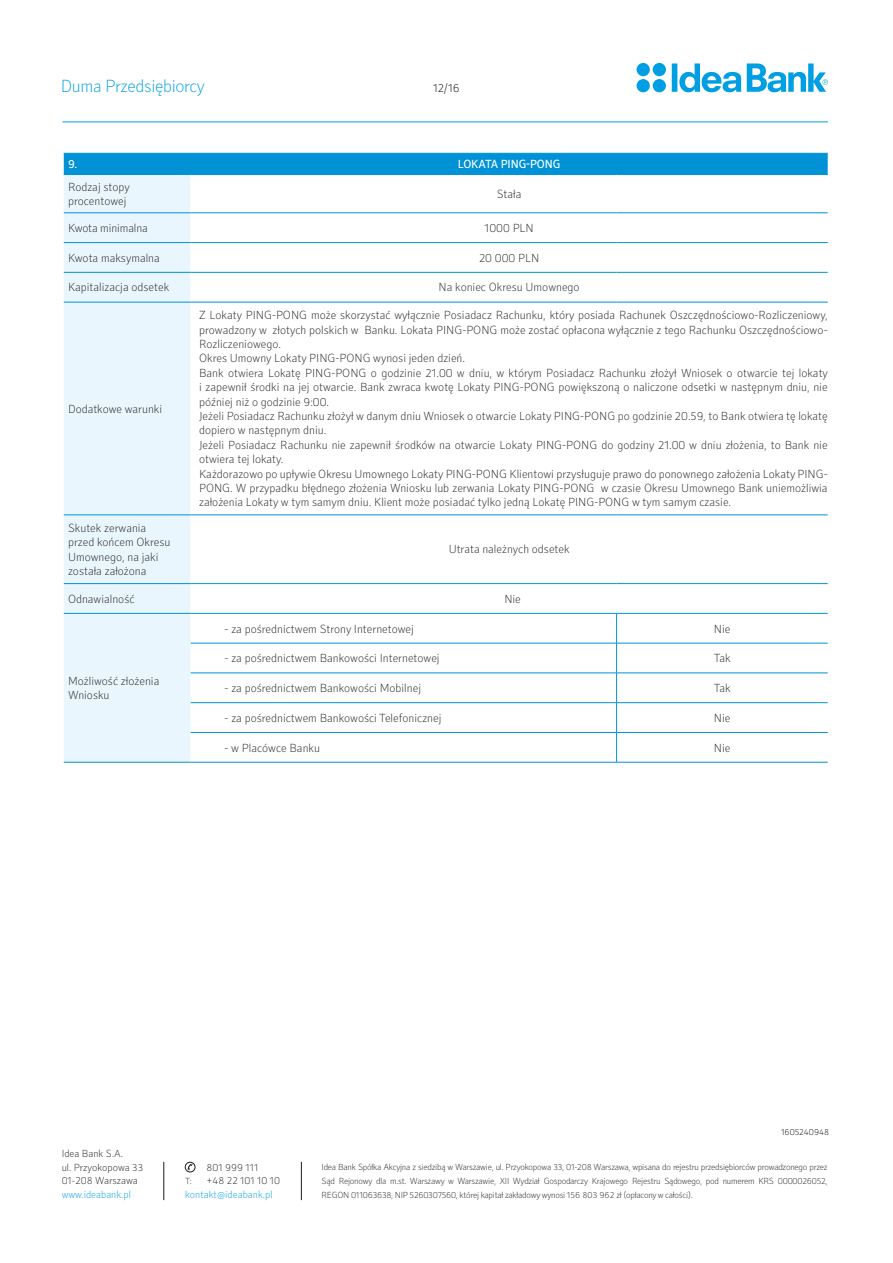
<style>
.page{position:relative;width:893px;height:1263px;background:#fff}
.page>*{position:absolute;margin:0;border:0;box-sizing:border-box;transform-origin:0 0}
.t1{font:100 18px "Secca";letter-spacing:-.02em;color:#009fe3}
.t2{font:100 12px/14.4px "Secca";color:#1d1d1b}
.t3{font:12px "Secca";letter-spacing:-.05em;color:#fff}
.t4{font:100 12px "Secca";color:#020203}
.t5{font:100 10.5px/13.5px "Secca";color:#1d1d1b}
.t6{font:100 10.5px "Secca";color:#009fe3}
.t7{font:100 9px/13.8px "Secca";letter-spacing:-.025em;color:#1d1d1b;text-align:justify}
.t8{font:100 9px "Secca";letter-spacing:-.01em;color:#020203}
</style>
<div class="page">
<svg style="left:637px;top:63px;width:29px;height:29px"></svg>
<svg style="left:747px;top:63px;width:81px;height:29px"></svg>
<svg style="left:672px;top:63px;width:69px;height:29px"></svg>
<hr style="left:164px;top:1162px;width:1px;height:38px;background:#1d1d1b">
<hr style="left:301px;top:1162px;width:1px;height:38px;background:#1d1d1b">
<svg style="left:187px;top:1164px;width:6px;height:6px"></svg>
<div style="left:185px;top:1162px;width:10px;height:10px;border:1px solid #1d1d1b;border-radius:50%"></div>
<hr style="left:62px;top:122px;width:766px;height:1px;background:#009fe3">
<div style="left:64px;top:154px;width:764px;height:20px;background:#0092d4"></div>
<div style="left:64px;top:175px;width:127px;height:587px;background:#eaf6fe"></div>
<svg style="left:191px;top:212px;width:637px;height:550px"></svg>
<hr style="left:64px;top:213px;width:127px;height:1px;background:#0092d4">
<hr style="left:64px;top:242px;width:127px;height:1px;background:#0092d4">
<hr style="left:64px;top:272px;width:127px;height:1px;background:#0092d4">
<hr style="left:64px;top:302px;width:127px;height:1px;background:#0092d4">
<hr style="left:64px;top:515px;width:127px;height:1px;background:#0092d4">
<hr style="left:64px;top:583px;width:127px;height:1px;background:#0092d4">
<hr style="left:64px;top:613px;width:127px;height:1px;background:#0092d4">
<hr style="left:191px;top:643px;width:426px;height:1px;background:#0092d4">
<hr style="left:191px;top:673px;width:426px;height:1px;background:#0092d4">
<hr style="left:191px;top:702px;width:426px;height:1px;background:#0092d4">
<hr style="left:191px;top:732px;width:426px;height:1px;background:#0092d4">
<hr style="left:64px;top:762px;width:127px;height:1px;background:#0092d4">
<hr style="left:64px;top:153px;width:127px;height:1px;background:#0092d4">
<hr style="left:64px;top:174px;width:127px;height:1px;background:#0092d4">
<hr style="left:191px;top:153px;width:426px;height:1px;background:#0092d4">
<hr style="left:617px;top:153px;width:211px;height:1px;background:#0092d4">
<hr style="left:191px;top:174px;width:426px;height:1px;background:#0092d4">
<hr style="left:617px;top:174px;width:211px;height:1px;background:#0092d4">
<hr style="left:191px;top:213px;width:426px;height:1px;background:#0092d4">
<hr style="left:617px;top:213px;width:211px;height:1px;background:#0092d4">
<hr style="left:191px;top:242px;width:426px;height:1px;background:#0092d4">
<hr style="left:617px;top:242px;width:211px;height:1px;background:#0092d4">
<hr style="left:191px;top:272px;width:426px;height:1px;background:#0092d4">
<hr style="left:617px;top:272px;width:211px;height:1px;background:#0092d4">
<hr style="left:191px;top:302px;width:426px;height:1px;background:#0092d4">
<hr style="left:617px;top:302px;width:211px;height:1px;background:#0092d4">
<hr style="left:191px;top:515px;width:426px;height:1px;background:#0092d4">
<hr style="left:617px;top:515px;width:211px;height:1px;background:#0092d4">
<hr style="left:191px;top:583px;width:426px;height:1px;background:#0092d4">
<hr style="left:617px;top:583px;width:211px;height:1px;background:#0092d4">
<hr style="left:191px;top:613px;width:426px;height:1px;background:#0092d4">
<hr style="left:617px;top:613px;width:211px;height:1px;background:#0092d4">
<hr style="left:616px;top:613px;width:1px;height:30px;background:#0092d4">
<hr style="left:617px;top:643px;width:211px;height:1px;background:#0092d4">
<hr style="left:616px;top:643px;width:1px;height:30px;background:#0092d4">
<hr style="left:617px;top:673px;width:211px;height:1px;background:#0092d4">
<hr style="left:617px;top:702px;width:211px;height:1px;background:#0092d4">
<hr style="left:617px;top:732px;width:211px;height:1px;background:#0092d4">
<svg style="left:616px;top:673px;width:1px;height:89px"></svg>
<hr style="left:191px;top:762px;width:426px;height:1px;background:#0092d4">
<hr style="left:617px;top:762px;width:211px;height:1px;background:#0092d4">
<h1 class="t1" style="left:61px;top:75px;width:146px">Duma Przedsiębiorcy</h1>
<p class="t4" style="left:433px;top:81px;width:28px">12/16</p>
<p class="t3" style="left:68px;top:157px;width:11px">9.</p>
<p class="t3" style="left:458px;top:157px;width:104px">LOKATA PIN G-PON G</p>
<p class="t2" style="left:68px;top:180px;width:63px">Rodzaj stopy procentowej</p>
<p class="t2" style="left:497px;top:187px;width:26px">Stała</p>
<p class="t2" style="left:68px;top:221px;width:81px">Kwota minimalna</p>
<p class="t2" style="left:484px;top:221px;width:51px">1000 PLN</p>
<p class="t2" style="left:68px;top:251px;width:93px">Kwota maksymalna</p>
<p class="t2" style="left:479px;top:251px;width:62px">20 000 PLN</p>
<p class="t2" style="left:68px;top:281px;width:103px">Kapitalizacja odsetek</p>
<p class="t2" style="left:439px;top:281px;width:143px">Na koniec Okresu Umownego</p>
<p class="t2" style="left:68px;top:402px;width:96px">Dodatkowe warunki</p>
<p class="t2" style="left:68px;top:521px;width:104px">Skutek zerwania przed końcem Okresu<br>Umownego, na jaki została założona</p>
<p class="t2" style="left:199px;top:308px;width:630px">Z Lokaty PING-PONG może skorzystać wyłącznie Posiadacz Rachunku, który posiada Rachunek Oszczędnościowo-Rozliczeniowy, prowadzony w złotych polskich w Banku. Lokata PING-PONG może zostać opłacona wyłącznie z tego Rachunku Oszczędnościowo-Rozliczeniowego.<br>Okres Umowny Lokaty PING-PONG wynosi jeden dzień.<br>Bank otwiera Lokatę PING-PONG o godzinie 21.00 w dniu, w którym Posiadacz Rachunku złożył Wniosek o otwarcie tej lokaty i zapewnił środki na jej otwarcie. Bank zwraca kwotę Lokaty PING-PONG powiększoną o naliczone odsetki w następnym dniu, nie później niż o godzinie 9:00.<br>Jeżeli Posiadacz Rachunku złożył w danym dniu Wniosek o otwarcie Lokaty PING-PONG po godzinie 20.59, to Bank otwiera tę lokatę dopiero w następnym dniu.<br>Jeżeli Posiadacz Rachunku nie zapewnił środków na otwarcie Lokaty PING-PONG do godziny 21.00 w dniu złożenia, to Bank nie otwiera tej lokaty.<br>Każdorazowo po upływie Okresu Umownego Lokaty PING-PONG Klientowi przysługuje prawo do ponownego założenia Lokaty PING-PONG. W przypadku błędnego złożenia Wniosku lub zerwania Lokaty PING-PONG w czasie Okresu Umownego Bank uniemożliwia założenia Lokaty w tym samym dniu. Klient może posiadać tylko jedną Lokatę PING-PONG w tym samym czasie.</p>
<p class="t2" style="left:449px;top:543px;width:122px">Utrata należnych odsetek</p>
<p class="t2" style="left:68px;top:592px;width:68px">Odnawialność</p>
<p class="t2" style="left:504px;top:592px;width:18px">Nie</p>
<p class="t2" style="left:68px;top:674px;width:93px">Możliwość złożenia<br>Wniosku</p>
<p class="t2" style="left:225px;top:622px;width:191px">- za pośrednictwem Strony Internetowej</p>
<p class="t2" style="left:714px;top:622px;width:18px">Nie</p>
<p class="t2" style="left:225px;top:651px;width:217px">- za pośrednictwem Bankowości Internetowej</p>
<p class="t2" style="left:714px;top:651px;width:18px">Tak</p>
<p class="t2" style="left:225px;top:681px;width:198px">- za pośrednictwem Bankowości Mobilnej</p>
<p class="t2" style="left:714px;top:681px;width:18px">Tak</p>
<p class="t2" style="left:225px;top:711px;width:218px">- za pośrednictwem Bankowości Telefonicznej</p>
<p class="t2" style="left:714px;top:711px;width:18px">Nie</p>
<p class="t2" style="left:225px;top:741px;width:97px">- w Placówce Banku</p>
<p class="t2" style="left:714px;top:741px;width:18px">Nie</p>
<p class="t5" style="left:62px;top:1147px;width:83px">Idea Bank S.A.<br>ul. Przyokopowa 33<br>01-208 Warszawa</p>
<p class="t6" style="left:62px;top:1188px;width:71px">www.ideabank.pl</p>
<p class="t5" style="left:206px;top:1161px;width:54px">801 999 111</p>
<p class="t7" style="left:185px;top:1174px;width:8px">T:</p>
<p class="t5" style="left:206px;top:1174px;width:75px">+48 22 101 10 10</p>
<p class="t6" style="left:185px;top:1188px;width:89px">kontakt@ideabank.pl</p>
<p class="t8" style="left:781px;top:1127px;width:50px">1605240948</p>
<p class="t7" style="left:322px;top:1161px;width:507px">Idea Bank Spółka Akcyjna z siedzibą w Warszawie, ul. Przyokopowa 33, 01-208 Warszawa, wpisana do rejestru przedsiębiorców prowadzonego przez Sąd Rejonowy dla m.st. Warszawy w Warszawie, XII Wydział Gospodarczy Krajowego Rejestru Sądowego, pod numerem KRS 0000026052, REGON 011063638, NIP 5260307560, której kapitał zakładowy wynosi 156 803 962 zł (opłacony w całości).</p>
</div>
